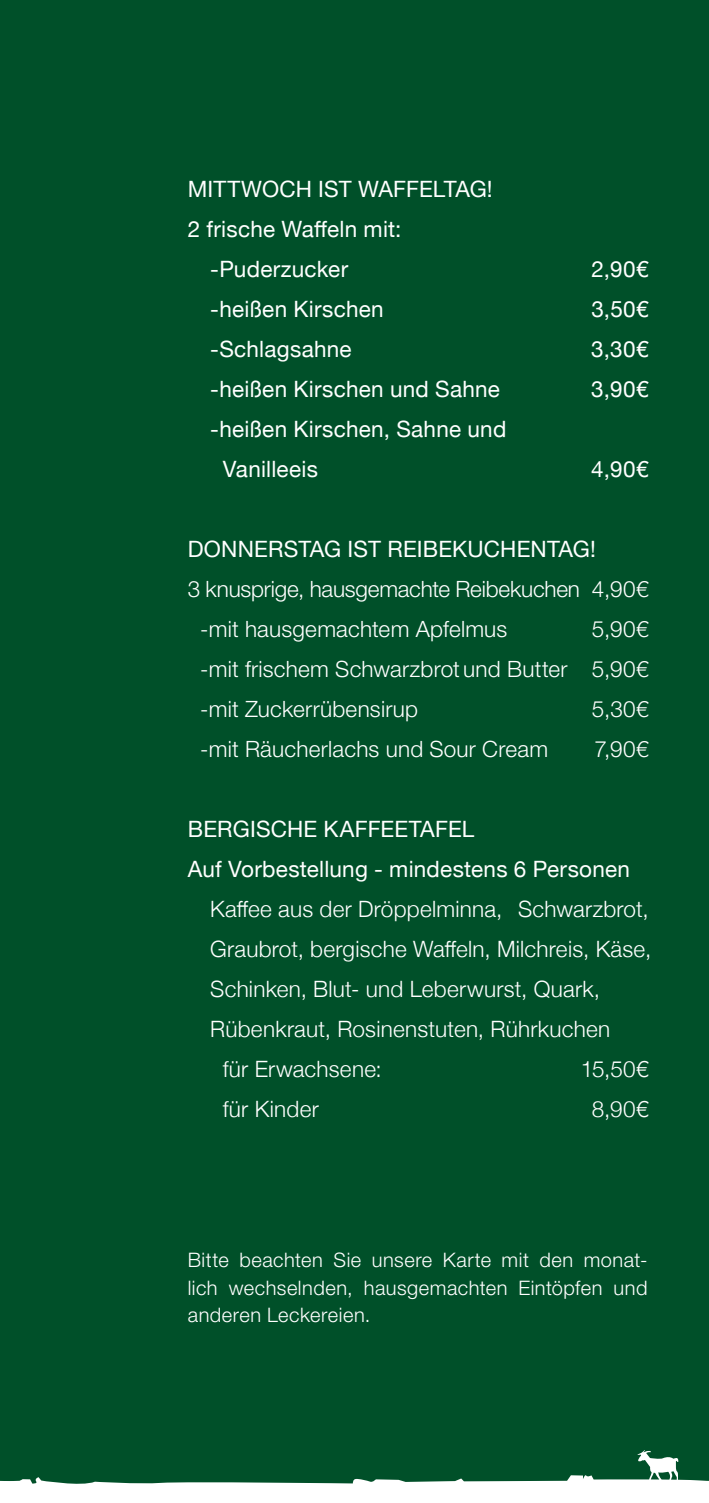
<style>
.page{position:relative;width:709px;height:1503px;background:#fff}
.page>*{position:absolute;margin:0;border:0;box-sizing:border-box;transform-origin:0 0}
.t1{font:22.5px/40px "Helvetica Neue";letter-spacing:.01em;color:#fff}
.t2{font:300 22.5px "Helvetica Neue";letter-spacing:.01em;color:#fff}
.t3{font:300 22.5px/40px "Helvetica Neue LT Std";letter-spacing:.01em;color:#fff}
.t4{font:300 20px/27.5px "Helvetica Neue LT Std";letter-spacing:.025em;color:#fff;text-align:justify}
</style>
<div class="page">
<div style="left:0;top:0;width:709px;height:1502px;background:#005029"></div>
<svg style="left:0;top:1450px;width:709px;height:52px"></svg>
<p class="t1" style="left:188px;top:170px;width:306px">MITTWOCH IST WAFFELTAG!</p>
<p class="t1" style="left:188px;top:210px;width:215px">2 frische Waffeln mit:</p>
<p class="t1" style="left:210px;top:250px;width:139px">-Puderzucker</p>
<p class="t1" style="left:591px;top:250px;width:58px">2,90€</p>
<p class="t1" style="left:210px;top:290px;width:175px">-heißen Kirschen</p>
<p class="t1" style="left:591px;top:290px;width:59px">3,50€</p>
<p class="t1" style="left:210px;top:330px;width:143px">-Schlagsahne</p>
<p class="t1" style="left:591px;top:330px;width:59px">3,30€</p>
<p class="t1" style="left:210px;top:370px;width:291px">-heißen Kirschen und Sahne</p>
<p class="t1" style="left:591px;top:370px;width:59px">3,90€</p>
<p class="t1" style="left:223px;top:410px;width:285px;text-indent:-13px">-heißen Kirschen, Sahne und<br>Vanilleeis</p>
<p class="t1" style="left:591px;top:450px;width:59px">4,90€</p>
<p class="t1" style="left:188px;top:530px;width:409px">DONNERSTAG IST REIBEKUCHENTAG!</p>
<p class="t3" style="left:200px;top:568px;width:450px;text-indent:-13px">3 knusprige, hausgemachte Reibekuchen 4,90€ -mit hausgemachtem Apfelmus</p>
<p class="t3" style="left:200px;top:608px;width:450px;text-align:justify;text-indent:391px">5,90€ -mit frischem Schwarzbrot und Butter 5,90€ -mit Zuckerrübensirup</p>
<p class="t3" style="left:592px;top:688px;width:58px">5,30€</p>
<p class="t3" style="left:200px;top:728px;width:349px">-mit Räucherlachs und Sour Cream</p>
<p class="t3" style="left:594px;top:728px;width:56px">7,90€</p>
<p class="t1" style="left:188px;top:810px;width:444px">BERGISCHE KAFFEETAFEL<br>Auf Vorbestellung - mindestens 6 Personen</p>
<p class="t2" style="left:210px;top:891px;width:440px">Kaffee aus der Dröppelminna, Schwarzbrot,</p>
<p class="t2" style="left:210px;top:931px;width:442px">Graubrot, bergische Waffeln, Milchreis, Käse,</p>
<p class="t2" style="left:210px;top:971px;width:391px">Schinken, Blut- und Leberwurst, Quark,</p>
<p class="t2" style="left:210px;top:1011px;width:401px">Rübenkraut, Rosinenstuten, Rührkuchen</p>
<p class="t2" style="left:223px;top:1051px;width:160px">für Erwachsene:</p>
<p class="t2" style="left:581px;top:1051px;width:69px">15,50€</p>
<p class="t2" style="left:223px;top:1091px;width:97px">für Kinder</p>
<p class="t2" style="left:591px;top:1091px;width:58px">8,90€</p>
<p class="t4" style="left:188px;top:1246px;width:461px">Bitte beachten Sie unsere Karte mit den monat&shy;lich wechselnden, hausgemachten Eintöpfen und anderen Leckereien.</p>
</div>
